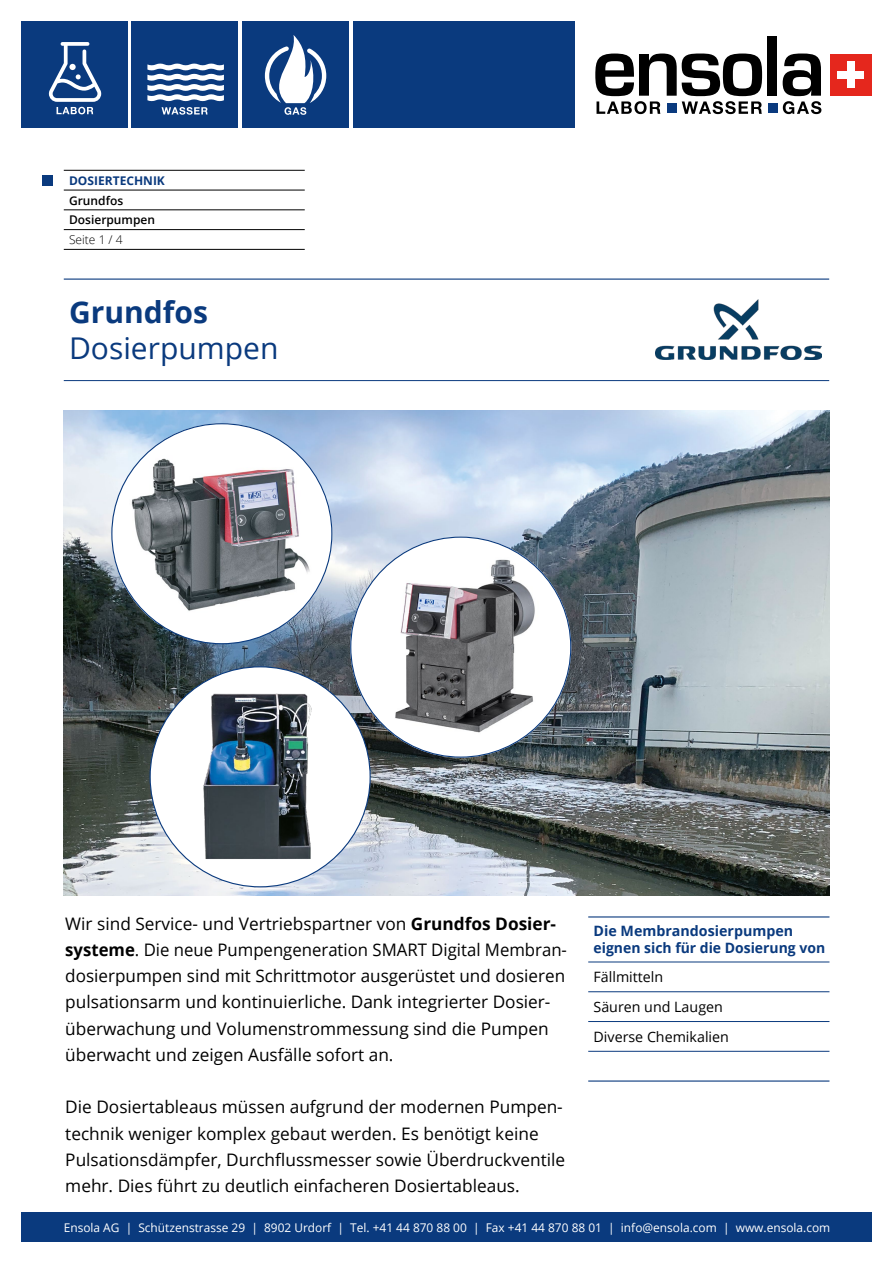
<style>
.page{position:relative;width:893px;height:1263px;background:#fff}
.page>*{position:absolute;margin:0;border:0;box-sizing:border-box;transform-origin:0 0}
.t1{font:30px "Open Sans";color:#0a3a7e}
.t2{font:700 30px "Open Sans";color:#0a3a7e}
.t3{font:17.25px/26.2px "Open Sans";color:#000}
.t4{font:700 14.25px/17.1px "Open Sans";color:#0a3a7e}
.t5{font:14.25px/29.7px "Open Sans";color:#000}
.t6{font:12px "Open Sans";color:#fff}
.t7{font:600 12px/19.8px "Open Sans";color:#000}
.t8{font:700 12px "Open Sans";color:#0a3a7e}
.t9{font:300 12px "Open Sans";color:#000}
.s1{font-weight:700}
</style>
<div class="page">
<div style="left:242px;top:21px;width:107px;height:107px;background:#0a3a7e"></div>
<div style="left:132px;top:21px;width:106px;height:107px;background:#0a3a7e"></div>
<div style="left:21px;top:21px;width:107px;height:107px;background:#0a3a7e"></div>
<div style="left:353px;top:21px;width:221px;height:107px;background:#0a3a7e"></div>
<svg style="left:265px;top:35px;width:61px;height:80px"></svg>
<svg style="left:49px;top:42px;width:52px;height:72px"></svg>
<svg style="left:147px;top:64px;width:77px;height:37px"></svg>
<svg style="left:162px;top:107px;width:46px;height:8px"></svg>
<svg style="left:595px;top:54px;width:167px;height:60px"></svg>
<div style="left:767px;top:36px;width:10px;height:60px;background:#000"></div>
<svg style="left:783px;top:54px;width:38px;height:60px"></svg>
<div style="left:830px;top:54px;width:42px;height:42px;background:#e5271d"></div>
<div style="left:838px;top:71px;width:26px;height:8px;background:#fff"></div>
<div style="left:847px;top:62px;width:8px;height:26px;background:#fff"></div>
<div style="left:768px;top:103px;width:9px;height:10px;background:#0a3a7e"></div>
<div style="left:667px;top:103px;width:10px;height:10px;background:#0a3a7e"></div>
<div style="left:21px;top:1212px;width:851px;height:30px;background:#0a3a7e"></div>
<div style="left:43px;top:175px;width:10px;height:11px;background:#0a3a7e"></div>
<hr style="left:64px;top:170px;width:241px;height:1px;background:#000">
<hr style="left:64px;top:190px;width:241px;height:1px;background:#000">
<hr style="left:64px;top:210px;width:241px;height:1px;background:#000">
<hr style="left:64px;top:229px;width:241px;height:1px;background:#000">
<hr style="left:64px;top:249px;width:241px;height:1px;background:#000">
<img style="left:64px;top:410px;width:765px;height:485px">
<div style="left:112px;top:424px;width:220px;height:220px;background:#fff;border-radius:50%"></div>
<img style="left:111px;top:423px;width:221px;height:201px">
<img style="left:350px;top:536px;width:221px;height:222px;border-radius:111px">
<div style="left:150px;top:667px;width:220px;height:220px;background:#fff;border-radius:50%"></div>
<img style="left:196px;top:686px;width:116px;height:181px">
<hr style="left:588px;top:916px;width:241px;height:1px;background:#0a3a7e">
<hr style="left:588px;top:962px;width:241px;height:1px;background:#0a3a7e">
<hr style="left:588px;top:991px;width:241px;height:1px;background:#0a3a7e">
<hr style="left:588px;top:1021px;width:241px;height:1px;background:#0a3a7e">
<hr style="left:588px;top:1051px;width:241px;height:1px;background:#0a3a7e">
<hr style="left:588px;top:1080px;width:241px;height:1px;background:#0a3a7e">
<hr style="left:64px;top:380px;width:765px;height:1px;background:#0a3a7e">
<hr style="left:64px;top:279px;width:765px;height:1px;background:#0a3a7e">
<img style="left:656px;top:299px;width:165px;height:61px">
<p class="t8" style="left:69px;top:172px;width:97px">DOSIERTECHNIK</p>
<p class="t7" style="left:69px;top:190px;width:87px">Grundfos<br>Dosierpumpen</p>
<p class="t9" style="left:69px;top:231px;width:55px">Seite 1 / 4</p>
<h1 class="t2" style="left:69px;top:291px;width:140px">Grundfos</h1>
<h1 class="t1" style="left:69px;top:328px;width:211px">Dosierpumpen</h1>
<p class="t3" style="left:65px;top:910px;width:503px">Wir sind Service- und Vertriebspartner von <span class="s1">Grundfos Dosier&shy;systeme</span>. Die neue Pumpengeneration SMART Digital Membran&shy;dosierpumpen sind mit Schrittmotor ausgerüstet und dosieren pulsationsarm und kontinuierliche. Dank integrierter Dosier&shy;überwachung und Volumenstrommessung sind die Pumpen überwacht und zeigen Ausfälle sofort an.</p>
<p class="t3" style="left:65px;top:1093px;width:501px">Die Dosiertableaus müssen aufgrund der modernen Pumpen&shy;technik weniger komplex gebaut werden. Es benötigt keine Pulsationsdämpfer, Durchflussmesser sowie Überdruckventile mehr. Dies führt zu deutlich einfacheren Dosiertableaus.</p>
<p class="t4" style="left:594px;top:922px;width:233px">Die Membrandosierpumpen eignen sich für die Dosierung von</p>
<p class="t5" style="left:594px;top:962px;width:137px">Fällmitteln<br>Säuren und Laugen<br>Diverse Chemikalien</p>
<p class="t6" style="left:64px;top:1219px;width:768px">Ensola AG | Schützenstrasse 29 | 8902 Urdorf | Tel. +41 44 870 88 00 | Fax +41 44 870 88 01 | info@ensola.com | www.ensola.com</p>
</div>
